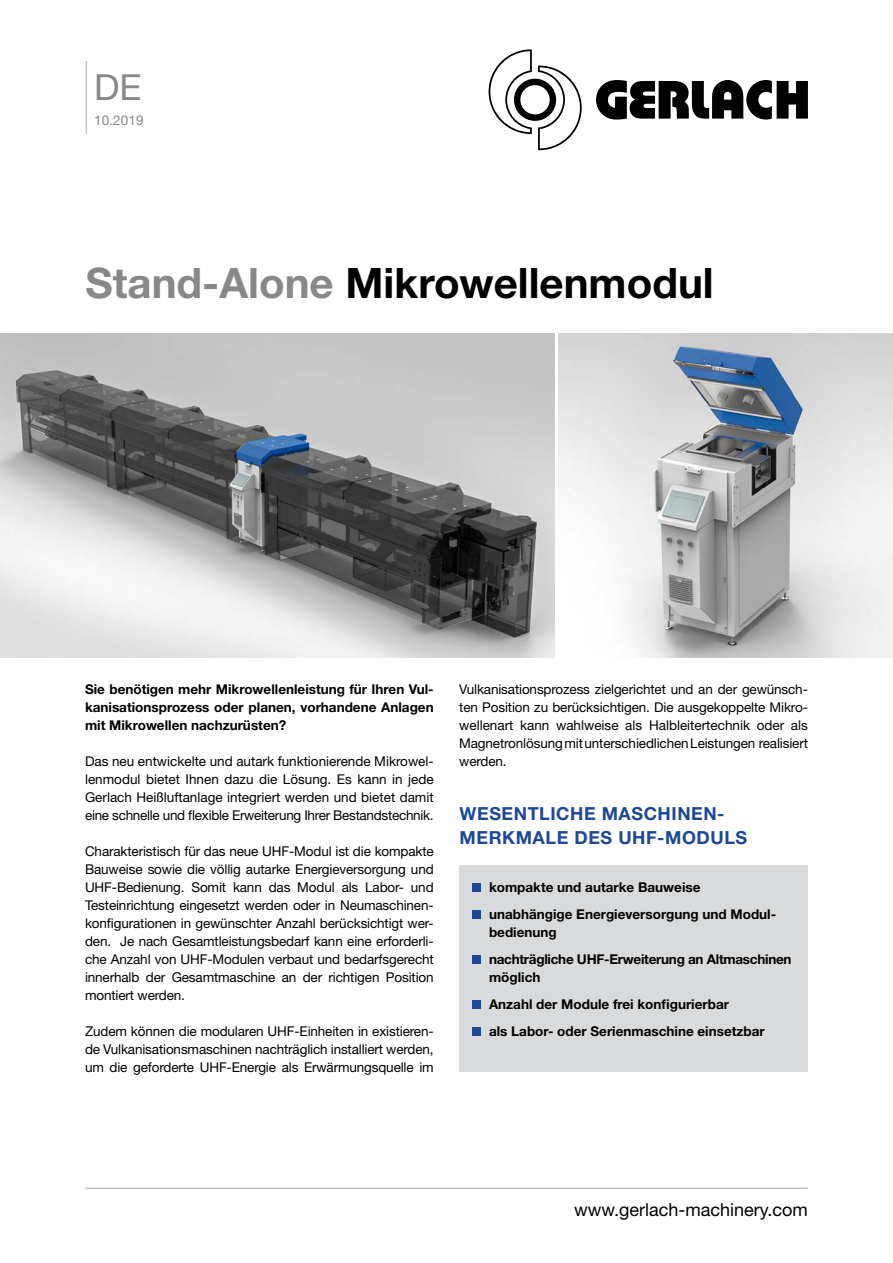
<style>
.page{position:relative;width:893px;height:1263px;background:#fff}
.page>*{position:absolute;margin:0;border:0;box-sizing:border-box;transform-origin:0 0}
.t1{font:700 42px "Helvetica Neue LT";color:#000}
.t2{font:36px "Helvetica Neue LT";color:#87888a}
.t3{font:700 18px/24px "Helvetica Neue LT";letter-spacing:.03em;color:#1c4896}
.t4{font:18px "Helvetica Neue LT";color:#000}
.t5{font:13.5px/18px "Helvetica Neue LT";letter-spacing:-.01em;color:#000;text-align:justify}
.t6{font:700 13.5px/27px "Helvetica Neue LT";color:#000}
.t7{font:700 13.5px/27px "Helvetica Neue LT";letter-spacing:-.02em;color:#000}
.t8{font:13.5px "Helvetica Neue LT";letter-spacing:.01em;color:#87888a}
.s1{color:#87888a}
</style>
<div class="page">
<hr style="left:85px;top:1187px;width:723px;height:2px;background:#87888a">
<hr style="left:86px;top:61px;width:1px;height:73px;background:#87888a">
<img style="left:0;top:334px;width:555px;height:324px">
<img style="left:558px;top:334px;width:335px;height:324px">
<svg style="left:596px;top:80px;width:212px;height:40px"></svg>
<svg style="left:489px;top:49px;width:93px;height:101px"></svg>
<div style="left:459px;top:865px;width:349px;height:207px;background:#d9dadb"></div>
<div style="left:472px;top:883px;width:8px;height:9px;background:#1c4896"></div>
<div style="left:472px;top:910px;width:8px;height:9px;background:#1c4896"></div>
<div style="left:472px;top:955px;width:8px;height:9px;background:#1c4896"></div>
<div style="left:472px;top:1000px;width:8px;height:9px;background:#1c4896"></div>
<div style="left:472px;top:1027px;width:8px;height:9px;background:#1c4896"></div>
<h2 class="t2" style="left:94px;top:66px;width:49px">DE</h2>
<p class="t8" style="left:94px;top:113px;width:51px">10.2019</p>
<h1 class="t1" style="left:86px;top:257px;width:630px"><span class="s1">Stand-Alone</span> Mikrowellenmodul</h1>
<p class="t6" style="left:85px;top:680px;width:350px;line-height:18px;text-align:justify">Sie benötigen mehr Mikrowellenleistung für Ihren Vul&shy;kanisationsprozess oder planen, vorhandene Anlagen mit Mikrowellen nachzurüsten?</p>
<p class="t5" style="left:85px;top:752px;width:350px">Das neu entwickelte und autark funktionierende Mikrowel&shy;lenmodul bietet Ihnen dazu die Lösung. Es kann in jede Gerlach Heißluftanlage integriert werden und bietet damit eine schnelle und flexible Erweiterung Ihrer Bestandstechnik.</p>
<p class="t5" style="left:85px;top:842px;width:350px">Charakteristisch für das neue UHF-Modul ist die kompakte Bauweise sowie die völlig autarke Energieversorgung und UHF-Bedienung. Somit kann das Modul als Labor- und Testeinrichtung eingesetzt werden oder in Neumaschinen&shy;konfigurationen in gewünschter Anzahl berücksichtigt wer&shy;den. Je nach Gesamtleistungsbedarf kann eine erforderli&shy;che Anzahl von UHF-Modulen verbaut und bedarfsgerecht innerhalb der Gesamtmaschine an der richtigen Position montiert werden.</p>
<p class="t5" style="left:85px;top:1022px;width:350px">Zudem können die modularen UHF-Einheiten in existieren&shy;de Vulkanisationsmaschinen nachträglich installiert werden, um die geforderte UHF-Energie als Erwärmungsquelle im</p>
<p class="t5" style="left:459px;top:680px;width:350px">Vulkanisationsprozess zielgerichtet und an der gewünsch&shy;ten Position zu berücksichtigen. Die ausgekoppelte Mikro&shy;wellenart kann wahlweise als Halbleitertechnik oder als Magnetronlösung mit unterschiedlichen Leistungen realisiert werden.</p>
<h3 class="t3" style="left:460px;top:802px;width:289px">WESENTLICHE MASCHINEN-<br>MERKMALE DES UHF-MODULS</h3>
<p class="t6" style="left:489px;top:873px;width:289px">kompakte und autarke Bauweise unabhängige Energieversorgung und Modul-</p>
<p class="t7" style="left:489px;top:918px;width:304px">bedienung<br>nachträgliche UHF-Erweiterung an Altmaschinen</p>
<p class="t6" style="left:489px;top:963px;width:277px">möglich<br>Anzahl der Module frei konfigurierbar<br>als Labor- oder Serienmaschine einsetzbar</p>
<h3 class="t4" style="left:574px;top:1199px;width:235px">www.gerlach-machinery.com</h3>
</div>
